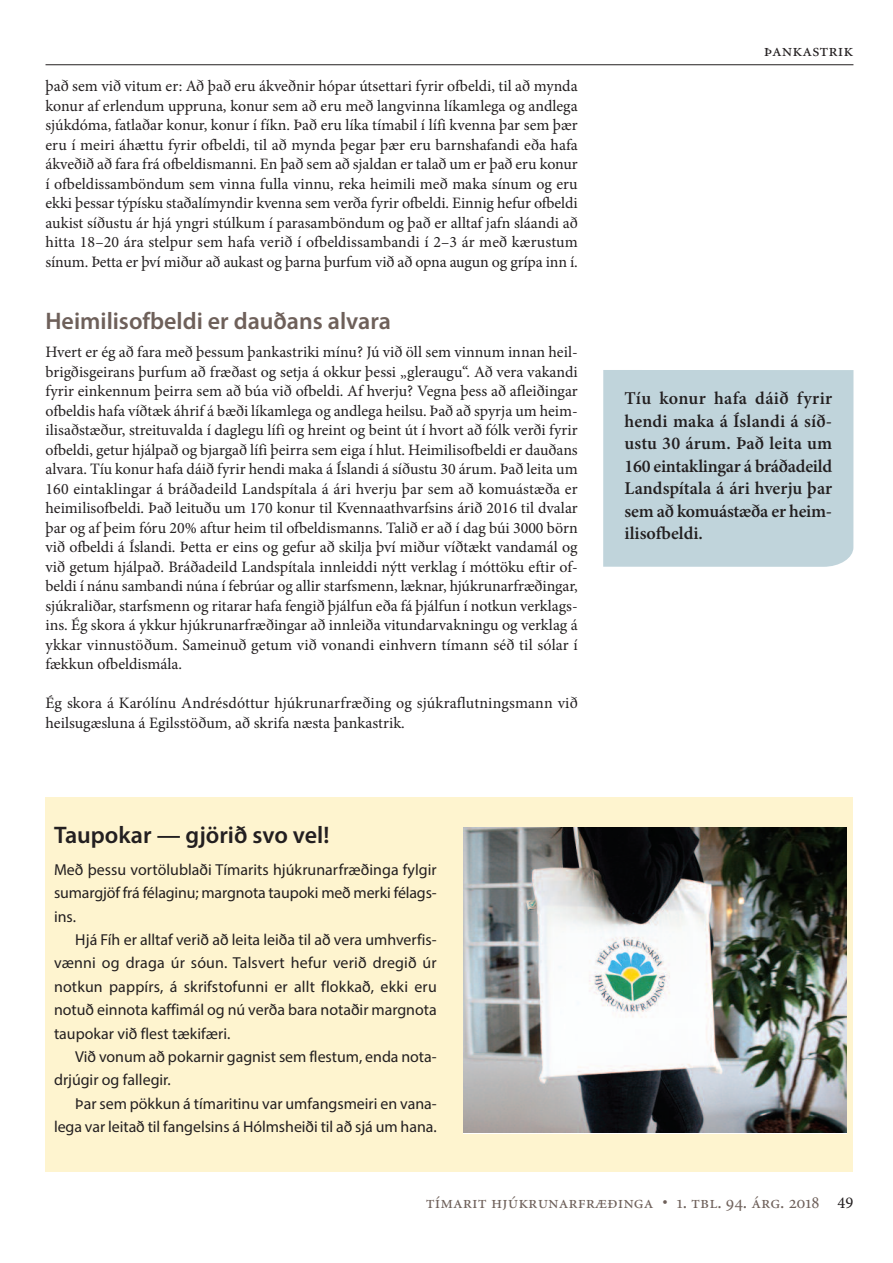
<style>
.page{position:relative;width:893px;height:1263px;background:#fff}
.page>*{position:absolute;margin:0;border:0;box-sizing:border-box;transform-origin:0 0}
.t1{font:600 24px "Myriad Pro";color:#6e605a}
.t2{font:600 24px "Myriad Pro";color:#231f20}
.t3{font:600 18px/22.5px "Minion Pro";letter-spacing:-.005em;color:#231f20;text-align:justify}
.t4{font:18px "Minion Regular SC";color:#6e605a}
.t5{font:18px "Minion Regular SC";color:#231f20}
.t6{font:15.9px/19.5px "Minion Pro";color:#231f20;text-align:justify}
.t7{font:15.9px/23.4px "Myriad Pro";color:#231f20;text-align:justify}
.s1{font-family:"Minion Pro";font-size:16.5px;color:#231f20}
</style>
<div class="page">
<hr style="left:46px;top:64px;width:807px;height:1px;background:#231f20">
<div style="left:603px;top:370px;width:250px;height:197px;background:#c0d4db"></div>
<div style="left:46px;top:797px;width:807px;height:374px;background:#fef4cf"></div>
<img style="left:463px;top:827px;width:383px;height:306px">
<p class="t6" style="left:46px;top:78px;width:534px">það sem við vitum er: að það eru ákveðnir hópar útsettari fyrir ofbeldi, til að mynda konur af erlendum uppruna, konur sem að eru með langvinna líkamlega og andlega sjúkdóma, fatlaðar konur, konur í fíkn. Það eru líka tímabil í lífi kvenna þar sem þær eru í meiri áhættu fyrir ofbeldi, til að mynda þegar þær eru barnshafandi eða hafa ákveðið að fara frá ofbeldismanni. En það sem að sjaldan er talað um er það eru konur í ofbeldissamböndum sem vinna fulla vinnu, reka heimili með maka sínum og eru ekki þessar týpísku staðalímyndir kvenna sem verða fyrir ofbeldi. Einnig hefur ofbeldi aukist síðustu ár hjá yngri stúlkum í parasamböndum og það er alltaf jafn sláandi að hitta 18–20 ára stelpur sem hafa verið í ofbeldissambandi í 2–3 ár með kærustum sínum. Þetta er því miður að aukast og þarna þurfum við að opna augun og grípa inn í.</p>
<h1 class="t1" style="left:46px;top:312px;width:347px">Heimilisofbeldi er dauðans alvara</h1>
<p class="t6" style="left:46px;top:344px;width:534px">hvert er ég að fara með þessum þankastriki mínu? jú við öll sem vinnum innan heil&shy;brigðisgeirans þurfum að fræðast og setja á okkur þessi „gleraugu“. að vera vakandi fyrir einkennum þeirra sem að búa við ofbeldi. af hverju? Vegna þess að afleiðingar ofbeldis hafa víðtæk áhrifá bæði líkamlega og andlega heilsu. Það að spyrja um heim&shy;ilisaðstæður, streituvalda í daglegu lífi og hreint og beint út í hvort að fólk verði fyrir ofbeldi, getur hjálpað og bjargað lífi þeirra sem eiga í hlut. heimilisofbeldi er dauðans alvara. Tíu konur hafa dáið fyrir hendi maka á Íslandi á síðustu 30 árum. Það leita um 160 eintaklingar á bráðadeild Landspítala á ári hverju þar sem að komuástæða er heimilisofbeldi. Það leituðu um 170 konur til kvennaathvarfsins árið 2016 til dvalar þar og af þeim fóru 20% aftur heim til ofbeldismanns. Talið er að í dag búi 3000 börn við ofbeldi á Íslandi. Þetta er eins og gefur að skilja því miður víðtækt vandamál og við getum hjálpað. Bráðadeild Landspítala innleiddi nýtt verklag í móttöku eftir of&shy;beldi í nánu sambandi núna í febrúar og allir starfsmenn, læknar, hjúkrunarfræðingar, sjúkraliðar, starfsmenn og ritarar hafa fengið þjálfun eða fá þjálfun í notkun verklags&shy;ins. Ég skora á ykkur hjúkrunarfræðingar að innleiða vitundarvakningu og verklag á ykkar vinnustöðum. Sameinuð getum við vonandi einhvern tímann séð til sólar í fækkun ofbeldismála.</p>
<p class="t6" style="left:46px;top:695px;width:534px">Ég skora á karólínu andrésdóttur hjúkrunarfræðing og sjúkraflutningsmann við heilsugæsluna á Egilsstöðum, að skrifa næsta þankastrik.</p>
<h1 class="t2" style="left:54px;top:826px;width:277px">Taupokar — gjörið svo vel!</h1>
<p class="t7" style="left:54px;top:859px;width:384px">Með þessu vortölublaði Tímarits hjúkrunarfræðinga fylgir sumargjöf frá félaginu; margnota taupoki með merki félags&shy;ins.</p>
<p class="t7" style="left:54px;top:929px;width:384px;text-indent:21px">Hjá Fíh er alltaf verið að leita leiða til að vera umhverfis&shy;vænni og draga úr sóun. Talsvert hefur verið dregið úr notkun pappírs, á skrifstofunni er allt flokkað, ekki eru notuð einnota kaffimál og nú verða bara notaðir margnota taupokar við flest tækifæri.</p>
<p class="t7" style="left:54px;top:1046px;width:384px;text-indent:21px">Við vonum að pokarnir gagnist sem flestum, enda nota&shy;drjúgir og fallegir.</p>
<p class="t7" style="left:54px;top:1093px;width:384px;text-align:right">Þar sem pökkun á tímaritinu var umfangsmeiri en vana&shy;lega var leitað til fangelsins á Hólmsheiði til að sjá um hana.</p>
<p class="t5" style="left:764px;top:43px;width:91px">þankastrik</p>
<p class="t3" style="left:624px;top:389px;width:209px">Tíu konur hafa dáið fyrir hendi maka á Íslandi á síð&shy;ustu 30 árum. Það leita um 160 eintaklingar á bráðadeild Landspítala á ári hverju þar sem að komuástæða er heim&shy;ilisofbeldi.</p>
<p class="t4" style="left:426px;top:1195px;width:429px">tímarit hjúkrunarfræðinga • 1. tbl. 94. árg. 2018 <span class="s1">49</span></p>
</div>
